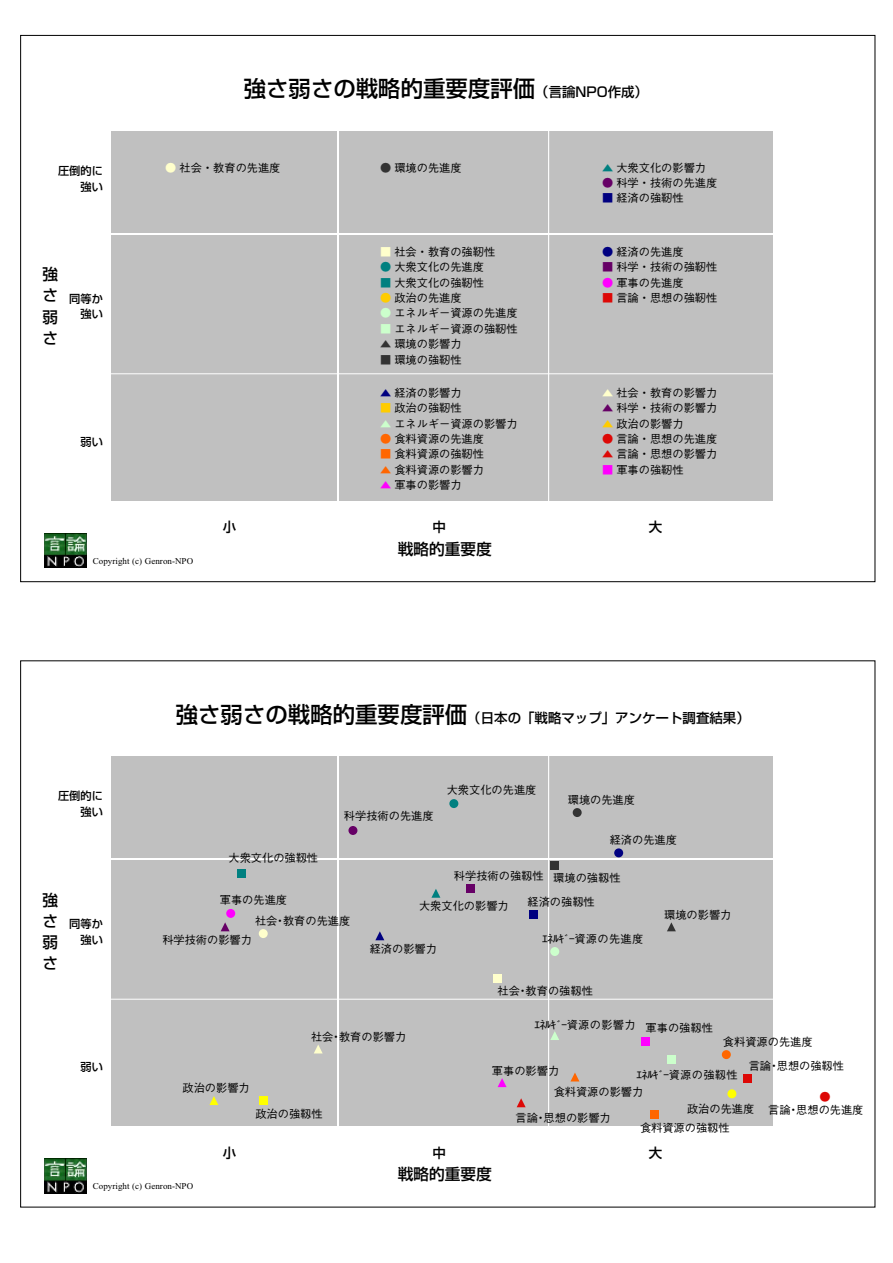
<style>
.page{position:relative;width:893px;height:1263px;background:#fff}
.page>*{position:absolute;margin:0;border:0;box-sizing:border-box;transform-origin:0 0}
.t1{font:500 22.35px "Shin Go";color:#000}
.t2{font:500 15.75px/21.3px "Shin Go";color:#000;text-align:justify}
.t3{font:500 13.5px "Shin Go";color:#000}
.t4{font:500 11.25px "Gothic BBB";color:#000}
.t5{font:500 11.25px/15.8px "Shin Go";color:#000;text-align:right}
.t6{font:500 11.25px "Gothic BBB";letter-spacing:-.025em;color:#000}
.t7{font:500 11.25px "Gothic BBB";letter-spacing:-.02em;color:#000}
.t8{font:500 11.25px "Gothic BBB";color:#dd0806}
.t9{font:9px "Times New Roman";letter-spacing:.005em;color:#000}
.s1{font-size:13.5px}
.s2{color:#ffc}
.s3{color:#333}
.s4{color:#008080}
.s5{color:#606}
.s6{color:#000080}
.s7{color:#fc0}
.s8{color:#cfc}
.s9{color:#f60}
.s10{color:#f0f}
.s11{color:#dd0806}
.s12{font-size:22.35px}
</style>
<div class="page">
<div style="left:111px;top:756px;width:662px;height:370px;background:#c0c0c0"></div>
<img style="left:45px;top:1159px;width:42px;height:34px">
<div style="left:111px;top:131px;width:662px;height:370px;background:#c0c0c0"></div>
<img style="left:45px;top:533px;width:42px;height:35px">
<p class="t5" style="left:58px;top:162px;width:46px">圧倒的に強い</p>
<h2 class="t2" style="left:42px;top:263px;width:17px">強さ弱さ</h2>
<p class="t5" style="left:69px;top:290px;width:35px">同等か強い</p>
<p class="t5" style="left:80px;top:433px;width:24px">弱い</p>
<h1 class="t1" style="left:244px;top:74px;width:406px">強さ弱さの戦略的重要度評価<span class="s1">（言論NPO作成）</span></h1>
<p class="t4" style="left:165px;top:161px;width:117px"><span class="s2">●</span> 社会・教育の先進度</p>
<p class="t4" style="left:380px;top:161px;width:83px"><span class="s3">●</span> 環境の先進度</p>
<p class="t4" style="left:602px;top:161px;width:105px"><span class="s4">▲</span> 大衆文化の影響力</p>
<p class="t4" style="left:602px;top:176px;width:117px"><span class="s5">●</span> 科学・技術の先進度</p>
<p class="t4" style="left:602px;top:192px;width:83px"><span class="s6">■</span> 経済の強靭性</p>
<p class="t3" style="left:223px;top:518px;width:15px">小</p>
<p class="t4" style="left:380px;top:245px;width:117px"><span class="s2">■</span> 社会・教育の強靭性</p>
<p class="t4" style="left:380px;top:261px;width:105px"><span class="s4">●</span> 大衆文化の先進度</p>
<p class="t4" style="left:380px;top:276px;width:105px"><span class="s4">■</span> 大衆文化の強靭性</p>
<p class="t4" style="left:380px;top:291px;width:83px"><span class="s7">●</span> 政治の先進度</p>
<p class="t4" style="left:380px;top:307px;width:139px"><span class="s8">●</span> エネルギー資源の先進度</p>
<p class="t4" style="left:380px;top:322px;width:139px"><span class="s8">■</span> エネルギー資源の強靭性</p>
<p class="t4" style="left:380px;top:338px;width:83px"><span class="s3">▲</span> 環境の影響力</p>
<p class="t4" style="left:380px;top:353px;width:83px"><span class="s3">■</span> 環境の強靭性</p>
<p class="t4" style="left:380px;top:386px;width:83px"><span class="s6">▲</span> 経済の影響力</p>
<p class="t4" style="left:380px;top:402px;width:83px"><span class="s7">■</span> 政治の強靭性</p>
<p class="t4" style="left:380px;top:417px;width:139px"><span class="s8">▲</span> エネルギー資源の影響力</p>
<p class="t4" style="left:380px;top:432px;width:105px"><span class="s9">●</span> 食料資源の先進度</p>
<p class="t4" style="left:380px;top:448px;width:105px"><span class="s9">■</span> 食料資源の強靭性</p>
<p class="t4" style="left:380px;top:463px;width:105px"><span class="s9">▲</span> 食料資源の影響力</p>
<p class="t4" style="left:380px;top:479px;width:83px"><span class="s10">▲</span> 軍事の影響力</p>
<p class="t4" style="left:602px;top:245px;width:83px"><span class="s6">●</span> 経済の先進度</p>
<p class="t4" style="left:602px;top:261px;width:117px"><span class="s5">■</span> 科学・技術の強靭性</p>
<p class="t4" style="left:602px;top:276px;width:83px"><span class="s10">●</span> 軍事の先進度</p>
<p class="t4" style="left:602px;top:291px;width:117px"><span class="s11">■</span> 言論・思想の強靭性</p>
<p class="t4" style="left:602px;top:386px;width:117px"><span class="s2">▲</span> 社会・教育の影響力</p>
<p class="t4" style="left:602px;top:402px;width:117px"><span class="s5">▲</span> 科学・技術の影響力</p>
<p class="t4" style="left:602px;top:417px;width:83px"><span class="s7">▲</span> 政治の影響力</p>
<p class="t4" style="left:602px;top:432px;width:117px"><span class="s11">●</span> 言論・思想の先進度</p>
<p class="t4" style="left:602px;top:448px;width:117px"><span class="s11">▲</span> 言論・思想の影響力</p>
<p class="t4" style="left:602px;top:463px;width:83px"><span class="s10">■</span> 軍事の強靭性</p>
<p class="t3" style="left:432px;top:518px;width:15px">中</p>
<p class="t3" style="left:649px;top:518px;width:15px">大</p>
<p class="t9" style="left:93px;top:556px;width:102px">Copyright (c) Genron-NPO</p>
<h2 class="t2" style="left:398px;top:537px;width:96px">戦略的重要度</h2>
<p class="t3" style="left:176px;top:709px;width:575px"><span class="s12">強さ弱さの戦略的重要度評価</span>（日本の「戦略マップ」アンケート調査結果）</p>
<p class="t5" style="left:58px;top:788px;width:46px">圧倒的に強い</p>
<p class="t4" style="left:344px;top:809px;width:91px">科学技術の先進度</p>
<p class="t4" style="left:446px;top:784px;width:91px">大衆文化の先進度</p>
<p class="t4" style="left:567px;top:793px;width:69px">環境の先進度</p>
<p class="t4" style="left:609px;top:833px;width:69px">経済の先進度</p>
<h2 class="t2" style="left:42px;top:888px;width:17px">強さ弱さ</h2>
<p class="t5" style="left:69px;top:915px;width:35px">同等か強い</p>
<p class="t4" style="left:228px;top:851px;width:91px">大衆文化の強靱性</p>
<p class="t4" style="left:220px;top:894px;width:69px">軍事の先進度</p>
<p class="t4" style="left:162px;top:933px;width:91px">科学技術の影響力</p>
<p class="t4" style="left:255px;top:915px;width:97px">社会・教育の先進度</p>
<p class="t4" style="left:454px;top:869px;width:91px">科学技術の強靱性</p>
<p class="t4" style="left:553px;top:871px;width:69px">環境の強靱性</p>
<p class="t4" style="left:419px;top:899px;width:91px">大衆文化の影響力</p>
<p class="t4" style="left:370px;top:942px;width:69px">経済の影響力</p>
<p class="t4" style="left:527px;top:895px;width:69px">経済の強靱性</p>
<p class="t7" style="left:542px;top:932px;width:103px">ｴﾈﾙｷﾞｰ資源の先進度</p>
<p class="t4" style="left:664px;top:908px;width:69px">環境の影響力</p>
<p class="t4" style="left:497px;top:985px;width:97px">社会・教育の強靱性</p>
<p class="t5" style="left:80px;top:1059px;width:24px">弱い</p>
<p class="t4" style="left:182px;top:1081px;width:69px">政治の影響力</p>
<p class="t4" style="left:311px;top:1030px;width:97px">社会・教育の影響力</p>
<p class="t4" style="left:255px;top:1107px;width:69px">政治の強靱性</p>
<p class="t6" style="left:534px;top:1018px;width:103px">ｴﾈﾙｷﾞｰ資源の影響力</p>
<p class="t4" style="left:492px;top:1064px;width:69px">軍事の影響力</p>
<p class="t6" style="left:636px;top:1069px;width:103px">ｴﾈﾙｷﾞｰ資源の強靱性</p>
<p class="t4" style="left:515px;top:1111px;width:97px">言論・思想の影響力</p>
<p class="t4" style="left:645px;top:1022px;width:69px">軍事の強靱性</p>
<p class="t4" style="left:723px;top:1035px;width:91px">食料資源の先進度</p>
<p class="t4" style="left:748px;top:1060px;width:97px">言論・思想の強靱性</p>
<p class="t4" style="left:553px;top:1085px;width:91px">食料資源の影響力</p>
<p class="t8" style="left:819px;top:1090px;width:13px">●</p>
<p class="t4" style="left:687px;top:1102px;width:69px">政治の先進度</p>
<p class="t4" style="left:768px;top:1104px;width:97px">言論・思想の先進度</p>
<p class="t4" style="left:640px;top:1121px;width:91px">食料資源の強靱性</p>
<p class="t3" style="left:223px;top:1144px;width:15px">小</p>
<p class="t3" style="left:432px;top:1144px;width:15px">中</p>
<p class="t3" style="left:649px;top:1144px;width:15px">大</p>
<p class="t9" style="left:93px;top:1181px;width:102px">Copyright (c) Genron-NPO</p>
<h2 class="t2" style="left:398px;top:1163px;width:96px">戦略的重要度</h2>
</div>
